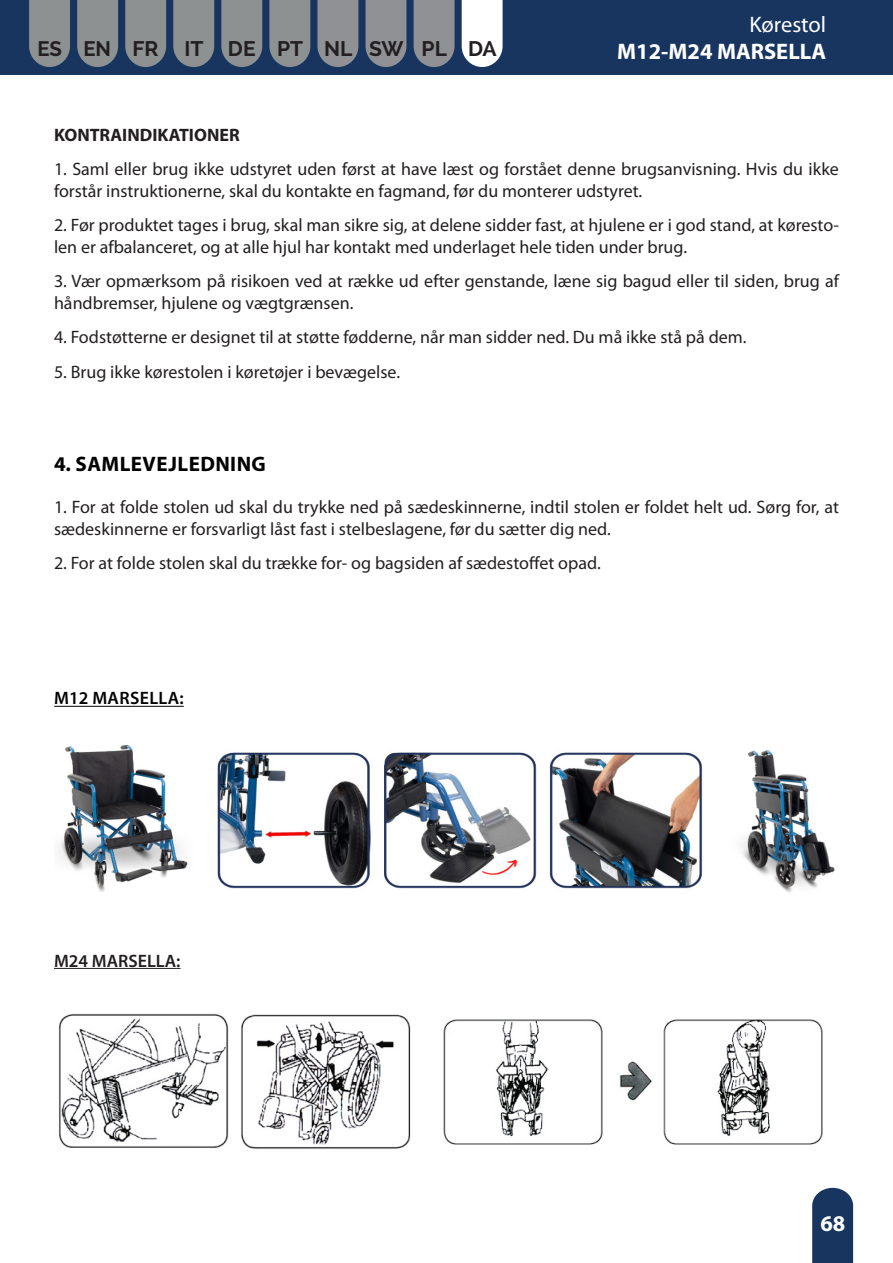
<style>
.page{position:relative;width:893px;height:1263px;background:#fff}
.page>*{position:absolute;margin:0;border:0;box-sizing:border-box;transform-origin:0 0}
.t1{font:700 22.5px "Myriad Pro";color:#fff}
.t2{font:22.5px "Myriad Pro";color:#fff}
.t3{font:700 21px "Raleway";color:#231f20}
.Título_de_apartado{font:700 21px "Myriad Pro";letter-spacing:.02em;color:#000001}
.Cuerpo_de_texto{font:18px/21.6px "Myriad Pro";color:#231f20}
.Título_de_apartado-2{font:18px "Myriad Pro";color:#231f20}
.Subtítulo{font:700 18px "Myriad Pro";color:#231f20}
.Espacio_pequeño{font:600 18px "Myriad Pro";letter-spacing:.02em;color:#000001}
.t4{font:600 18px "Myriad Pro";color:#231f20}
.s1{font-size:20.85px}
</style>
<div class="page">
<div style="left:0;top:0;width:893px;height:75px;background:#183560"></div>
<svg style="left:29px;top:0;width:41px;height:67px;background:#858a8d"></svg>
<svg style="left:125px;top:0;width:41px;height:67px;background:#858a8d"></svg>
<svg style="left:414px;top:0;width:41px;height:67px;background:#858990"></svg>
<svg style="left:269px;top:0;width:41px;height:67px;background:#858a8d"></svg>
<svg style="left:77px;top:0;width:41px;height:67px;background:#858a8d"></svg>
<svg style="left:366px;top:0;width:40px;height:67px;background:#878b90"></svg>
<svg style="left:221px;top:0;width:41px;height:67px;background:#858a8d"></svg>
<svg style="left:173px;top:0;width:41px;height:67px;background:#858a8d"></svg>
<svg style="left:462px;top:0;width:41px;height:67px;background:#edeff3"></svg>
<svg style="left:317px;top:0;width:41px;height:67px;background:#85898f"></svg>
<svg style="left:812px;top:1188px;width:41px;height:75px;background:#243f68"></svg>
<hr style="left:54px;top:706px;width:130px;height:1px;background:#000001">
<hr style="left:54px;top:968px;width:127px;height:1px;background:#231f20">
<img style="left:59px;top:745px;width:776px;height:148px">
<img style="left:443px;top:1019px;width:380px;height:126px">
<img style="left:59px;top:1013px;width:352px;height:136px">
<div style="left:157px;top:1130px;width:41px;height:13px;background:#fff"></div>
<p class="t3" style="left:37px;top:37px;width:461px"><span class="s1">ES EN</span> FR IT DE PT NL SW PL DA</p>
<p class="t2" style="left:749px;top:10px;width:78px">Kørestol</p>
<p class="t1" style="left:617px;top:37px;width:210px">M12-M24 MARSELLA</p>
<p class="Subtítulo" style="left:54px;top:123px;width:187px">KONTRAINDIKATIONER</p>
<p class="Cuerpo_de_texto" style="left:54px;top:158px;width:786px">1. Saml eller brug ikke udstyret uden først at have læst og forstået denne brugsanvisning. Hvis du ikke forstår instruktionerne, skal du kontakte en fagmand, før du monterer udstyret.</p>
<p class="Cuerpo_de_texto" style="left:54px;top:214px;width:786px">2. Før produktet tages i brug, skal man sikre sig, at delene sidder fast, at hjulene er i god stand, at køresto&shy;len er afbalanceret, og at alle hjul har kontakt med underlaget hele tiden under brug.</p>
<p class="Cuerpo_de_texto" style="left:54px;top:270px;width:787px">3. Vær opmærksom på risikoen ved at række ud efter genstande, læne sig bagud eller til siden, brug af håndbremser, hjulene og vægtgrænsen.</p>
<p class="Cuerpo_de_texto" style="left:54px;top:326px;width:694px">4. Fodstøtterne er designet til at støtte fødderne, når man sidder ned. Du må ikke stå på dem.</p>
<p class="Título_de_apartado-2" style="left:54px;top:361px;width:348px">5. Brug ikke kørestolen i køretøjer i bevægelse.</p>
<p class="Título_de_apartado" style="left:54px;top:450px;width:213px">4. SAMLEVEJLEDNING</p>
<p class="Cuerpo_de_texto" style="left:54px;top:496px;width:786px">1. For at folde stolen ud skal du trykke ned på sædeskinnerne, indtil stolen er foldet helt ud. Sørg for, at sædeskinnerne er forsvarligt låst fast i stelbeslagene, før du sætter dig ned.</p>
<p class="Cuerpo_de_texto" style="left:54px;top:552px;width:548px">2. For at folde stolen skal du trække for- og bagsiden af sædestoffet opad.</p>
<p class="Espacio_pequeño" style="left:54px;top:687px;width:131px">M12 MARSELLA:</p>
<p class="t4" style="left:54px;top:949px;width:128px">M24 MARSELLA:</p>
<p class="t1" style="left:820px;top:1209px;width:26px">68</p>
</div>
